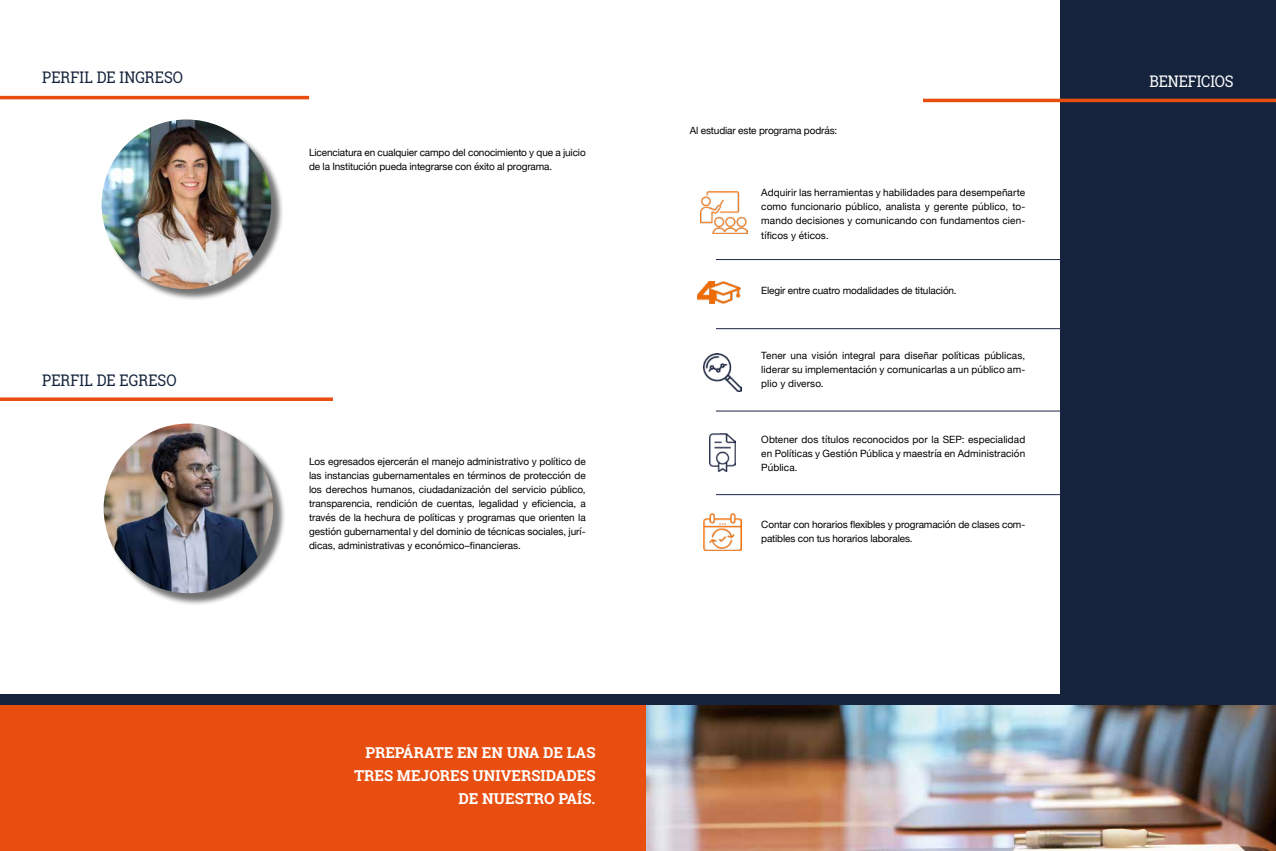
<style>
.page{position:relative;width:1276px;height:851px;background:#fff}
.page>*{position:absolute;margin:0;border:0;box-sizing:border-box;transform-origin:0 0}
.t1{font:16px "Roboto Slab";color:#15243c;scale:.9 1}
.t2{font:16px "Roboto Slab";letter-spacing:-.015em;color:#fff;scale:.9 1}
.t3{font:700 15px/23px "Roboto Slab";color:#fff;text-align:right}
.t4{font:10px/14px "Helvetica Neue";letter-spacing:-.01em;color:#000;text-align:justify}
</style>
<div class="page">
<div style="left:1060px;top:0;width:216px;height:850px;background:#15243c"></div>
<div style="left:0;top:704px;width:638px;height:146px;background:#e84e0f"></div>
<img style="left:647px;top:704px;width:629px;height:146px">
<div style="left:0;top:694px;width:638px;height:10px;background:#15243c"></div>
<div style="left:638px;top:694px;width:638px;height:10px;background:#15243c"></div>
<svg style="left:0;top:397px;width:333px;height:4px"></svg>
<div style="left:103px;top:121px;width:180px;height:180px;background:#000;opacity:.55"></div>
<img style="left:102px;top:119px;width:169px;height:170px;border-radius:85px">
<div style="left:105px;top:425px;width:180px;height:180px;background:#000;opacity:.55"></div>
<img style="left:104px;top:423px;width:169px;height:170px;border-radius:85px">
<hr style="left:0;top:96px;width:309px;height:3px;background:#e84e0f">
<hr style="left:923px;top:99px;width:353px;height:3px;background:#e84e0f">
<img style="left:700px;top:192px;width:47px;height:41px">
<img style="left:697px;top:282px;width:44px;height:22px">
<img style="left:704px;top:353px;width:37px;height:38px">
<img style="left:710px;top:433px;width:26px;height:38px">
<img style="left:704px;top:513px;width:37px;height:37px">
<hr style="left:716px;top:259px;width:348px;height:1px;background:#1e2645">
<hr style="left:716px;top:328px;width:348px;height:1px;background:#1e2645">
<hr style="left:716px;top:410px;width:348px;height:1px;background:#1e2645">
<hr style="left:716px;top:494px;width:348px;height:1px;background:#1e2645">
<h1 class="t1" style="left:42px;top:66px;width:158px">PERFIL DE INGRESO</h1>
<h1 class="t1" style="left:42px;top:369px;width:151px">PERFIL DE EGRESO</h1>
<p class="t4" style="left:309px;top:146px;width:278px">Licenciatura en cualquier campo del conocimiento y que a juicio de la Institución pueda integrarse con éxito al programa.</p>
<p class="t4" style="left:309px;top:454px;width:278px">Los egresados ejercerán el manejo administrativo y político de las instancias gubernamentales en términos de protección de los derechos humanos, ciudadanización del servicio público, transparencia, rendición de cuentas, legalidad y eficiencia, a través de la hechura de políticas y programas que orienten la gestión gubernamental y del dominio de técnicas sociales, jurí&shy;dicas, administrativas y económico–financieras.</p>
<h2 class="t3" style="left:354px;top:741px;width:243px">PREPÁRATE EN EN UNA DE LAS<br>TRES MEJORES UNIVERSIDADES<br>DE NUESTRO PAÍS.</h2>
<p class="t4" style="left:690px;top:124px;width:149px">Al estudiar este programa podrás:</p>
<p class="t4" style="left:761px;top:186px;width:265px">Adquirir las herramientas y habilidades para desempeñarte como funcionario público, analista y gerente público, to&shy;mando decisiones y comunicando con fundamentos cien&shy;tíficos y éticos.</p>
<p class="t4" style="left:761px;top:284px;width:197px">Elegir entre cuatro modalidades de titulación.</p>
<p class="t4" style="left:761px;top:349px;width:265px">Tener una visión integral para diseñar políticas públicas, liderar su implementación y comunicarlas a un público am&shy;plio y diverso.</p>
<p class="t4" style="left:761px;top:433px;width:265px">Obtener dos títulos reconocidos por la SEP: especialidad en Políticas y Gestión Pública y maestría en Administración Pública.</p>
<p class="t4" style="left:761px;top:518px;width:265px">Contar con horarios flexibles y programación de clases com&shy;patibles con tus horarios laborales.</p>
<h1 class="t2" style="left:1149px;top:70px;width:95px">BENEFICIOS</h1>
</div>
